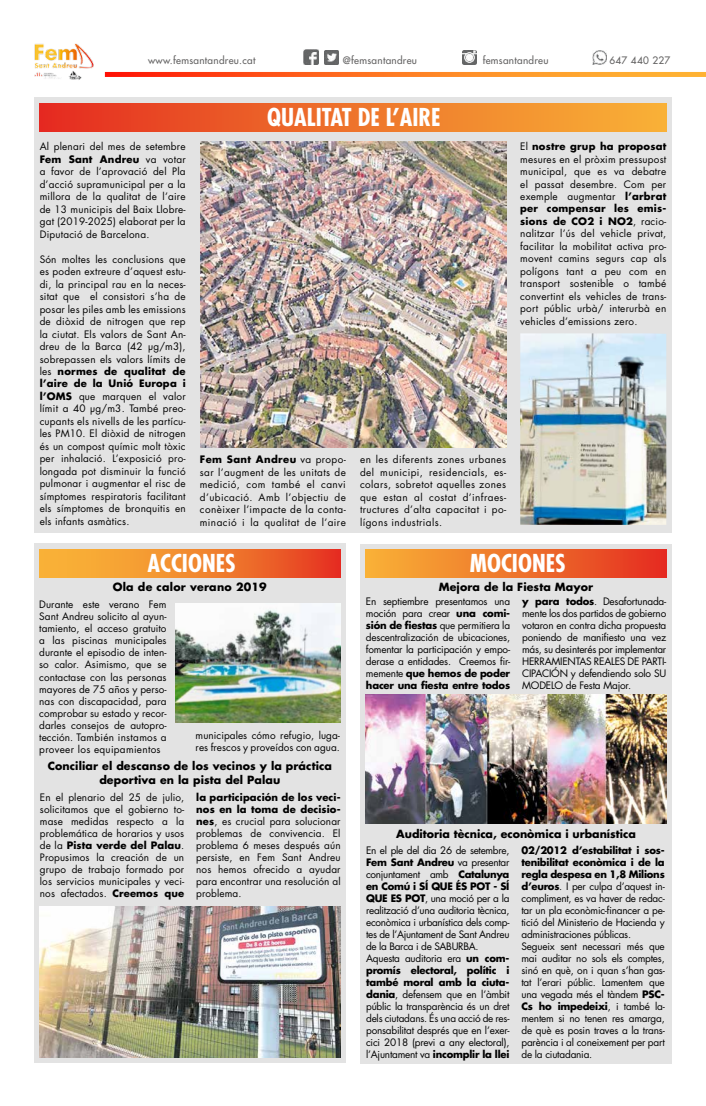
<style>
.page{position:relative;width:706px;height:1106px;background:#fff}
.page>*{position:absolute;margin:0;border:0;box-sizing:border-box;transform-origin:0 0}
.t1{font:700 condensed 24px "Futura Std";color:#fff}
.t2{font:700 11px/14px "Futura Std";letter-spacing:.01em;color:#000;text-align:center}
.t3{font:10px/12px "Futura Std";letter-spacing:-.02em;color:#000;text-align:justify}
.t4{font:500 10px "Futura Std";letter-spacing:.03em;color:#646363}
.t5{font:10px/12px "Futura Std";letter-spacing:.005em;color:#000}
.s1{font-weight:700}
</style>
<div class="page">
<svg style="left:105px;top:72px;width:600px;height:5px;background:#ff7522"></svg>
<img style="left:34px;top:43px;width:60px;height:37px">
<img style="left:463px;top:51px;width:14px;height:14px">
<img style="left:304px;top:50px;width:14px;height:15px">
<img style="left:592px;top:51px;width:14px;height:14px">
<img style="left:324px;top:50px;width:15px;height:15px">
<div style="left:34px;top:543px;width:312px;height:519px;background:#e3e3e3"></div>
<svg style="left:40px;top:549px;width:300px;height:29px;background:#f0812e"></svg>
<div style="left:360px;top:544px;width:312px;height:519px;background:#e3e3e3"></div>
<div style="left:366px;top:549px;width:300px;height:29px;background:linear-gradient(to right,#f8b537,#e52f20)"></div>
<div style="left:34px;top:97px;width:638px;height:435px;background:#e3e3e3"></div>
<div style="left:40px;top:103px;width:626px;height:29px;background:linear-gradient(to right,#e42e20,#f8b436)"></div>
<img style="left:200px;top:142px;width:306px;height:306px">
<img style="left:520px;top:333px;width:146px;height:192px">
<img style="left:175px;top:603px;width:165px;height:119px">
<img style="left:366px;top:694px;width:300px;height:129px">
<img style="left:39px;top:906px;width:301px;height:151px">
<p class="t4" style="left:148px;top:54px;width:109px">www.femsantandreu.cat</p>
<p class="t4" style="left:343px;top:54px;width:76px">@femsantandreu</p>
<p class="t4" style="left:483px;top:54px;width:67px">femsantandreu</p>
<p class="t4" style="left:609px;top:54px;width:62px">647 440 227</p>
<p class="t3" style="left:40px;top:140px;width:148px;line-height:12.5px">Al plenari del mes de setembre <span class="s1">Fem Sant Andreu</span> va votar a favor de l’aprovació del Pla d’acció supramunicipal per a la millora de la qualitat de l’aire de 13 municipis del Baix Llobre&shy;gat (2019-2025) elaborat per la Diputació de Barcelona.</p>
<p class="t3" style="left:40px;top:253px;width:148px;line-height:12.5px">Són moltes les conclusions que es poden extreure d’aquest estu&shy;di, la principal rau en la neces&shy;sitat que el consistori s’ha de posar les piles amb les emissions de diòxid de nitrogen que rep la ciutat. Els valors de Sant An&shy;dreu de la Barca (42 μg/m3), sobrepassen els valors límits de les <span class="s1">normes de qualitat de l’aire de la Unió Europa i l’OMS</span> que marquen el valor límit a 40 μg/m3. També preo&shy;cupants els nivells de les partícu&shy;les PM10. El diòxid de nitrogen és un compost químic molt tòxic per inhalació. L’exposició pro&shy;longada pot disminuir la funció pulmonar i augmentar el risc de símptomes respiratoris facilitant els símptomes de bronquitis en els infants asmàtics.</p>
<h1 class="t1" style="left:267px;top:102px;width:175px">QUALITAT DE L’AIRE</h1>
<p class="t3" style="left:520px;top:140px;width:148px;line-height:12.5px">El <span class="s1">nostre grup ha proposat </span>mesures en el pròxim pressupost municipal, que es va debatre el passat desembre. Com per exemple augmentar <span class="s1">l’arbrat per compensar les emis&shy;sions de CO2 i NO2</span>, racio&shy;nalitzar l’ús del vehicle privat, facilitar la mobilitat activa pro&shy;movent camins segurs cap als polígons tant a peu com en transport sostenible o també convertint els vehicles de trans&shy;port públic urbà/ interurbà en vehicles d’emissions zero.</p>
<p class="t3" style="left:200px;top:453px;width:147px;line-height:12.5px"><span class="s1">Fem Sant Andreu</span> va propo&shy;sar l’augment de les unitats de medició, com també el canvi d’ubicació. Amb l’objectiu de conèixer l’impacte de la conta&shy;minació i la qualitat de l’aire</p>
<p class="t3" style="left:360px;top:453px;width:147px;line-height:12.5px">en les diferents zones urbanes del municipi, residencials, es&shy;colars, sobretot aquelles zones que estan al costat d’infraes&shy;tructures d’alta capacitat i po&shy;lígons industrials.</p>
<h1 class="t1" style="left:148px;top:548px;width:90px">ACCIONES</h1>
<h1 class="t1" style="left:470px;top:548px;width:97px">MOCIONES</h1>
<p class="t2" style="left:113px;top:580px;width:156px">Ola de calor verano 2019</p>
<p class="t3" style="left:39px;top:599px;width:129px">Durante este verano Fem Sant Andreu solicito al ayun&shy;tamiento, el acceso gratuito a las piscinas municipales durante el episodio de inten&shy;so calor. Asimismo, que se contactase con las personas mayores de 75 años y perso&shy;nas con discapacidad, para comprobar su estado y recor&shy;darles consejos de autopro&shy;tección. También instamos a proveer los equipamientos</p>
<p class="t5" style="left:196px;top:729px;width:146px">municipales cómo refugio, luga&shy;res frescos y proveídos con agua.</p>
<p class="t2" style="left:48px;top:759px;width:286px">Conciliar el descanso de los vecinos y la práctica deportiva en la pista del Palau</p>
<p class="t3" style="left:40px;top:791px;width:146px">En el plenario del 25 de julio, solicitamos que el gobierno to&shy;mase medidas respecto a la problemática de horarios y usos de la <span class="s1">Pista verde del Palau</span>.<br>Propusimos la creación de un grupo de trabajo formado por los servicios municipales y veci&shy;nos afectados. <span class="s1">Creemos que</span></p>
<p class="t3" style="left:196px;top:791px;width:146px"><span class="s1">la participación de los veci&shy;nos en la toma de decisio&shy;nes</span>, es crucial para solucionar problemas de convivencia. El problema 6 meses después aún persiste, en Fem Sant Andreu nos hemos ofrecido a ayudar para encontrar una resolución al problema.</p>
<p class="t2" style="left:439px;top:580px;width:156px">Mejora de la Fiesta Mayor</p>
<p class="t3" style="left:366px;top:595px;width:146px">En septiembre presentamos una moción para crear <span class="s1">una comi&shy;sión de fiestas</span> que permitiera la descentralización de ubicaciones, fomentar la participación y empo&shy;derase a entidades. Creemos fir&shy;memente <span class="s1">que hemos de poder hacer una fiesta entre todos</span></p>
<p class="t3" style="left:522px;top:595px;width:146px"><span class="s1">y para todos</span>. Desafortunada&shy;mente los dos partidos de gobierno votaron en contra dicha propuesta poniendo de manifiesto una vez más, su desinterés por implementar HERRAMIENTAS REALES DE PARTI-CIPACIÓN y defendiendo solo SU MODELO de Festa Major.</p>
<p class="t2" style="left:396px;top:826px;width:241px">Auditoria tècnica, econòmica i urbanística</p>
<p class="t3" style="left:366px;top:844px;width:145px;text-align:left">En el ple del dia 26 de setembre,<br><span class="s1">Fem Sant Andreu</span> va presentar conjuntament amb <span class="s1">Catalunya en Comú i SÍ QUE ÉS POT - SÍ<br>QUE ES POT</span>, una moció per a la realització d’una auditoria tècnica, econòmica i urbanística dels comp&shy;tes de l’Ajuntament de Sant Andreu de la Barca i de SABURBA.<br>Aquesta auditoria era <span class="s1">un com&shy;promís electoral, polític i també moral amb la ciuta&shy;dania</span>, defensem que en l’àmbit públic la transparència és un dret dels ciutadans. És una acció de res&shy;ponsabilitat després que en l’exer&shy;cici 2018 (previ a any electoral), l’Ajuntament va <span class="s1">incomplir la llei</span></p>
<p class="t3" style="left:521px;top:844px;width:145px;text-align:left"><span class="s1">02/2012 d’estabilitat i sos&shy;tenibilitat econòmica i de la regla despesa en 1,8 Milions d’euros</span>. I per culpa d’aquest in&shy;compliment, es va haver de redac&shy;tar un pla econòmic-financer a pe&shy;tició del Ministerio de Hacienda y administraciones públicas.<br>Segueix sent necessari més que mai auditar no sols els comptes, sinó en què, on i quan s’han gas&shy;tat l’erari públic. Lamentem que una vegada més el tàndem <span class="s1">PSC-<br>Cs ho impedeixi</span>, i també la&shy;mentem si no tenen res amarga, de què es posin traves a la trans&shy;parència i al coneixement per part de la ciutadania.</p>
</div>
